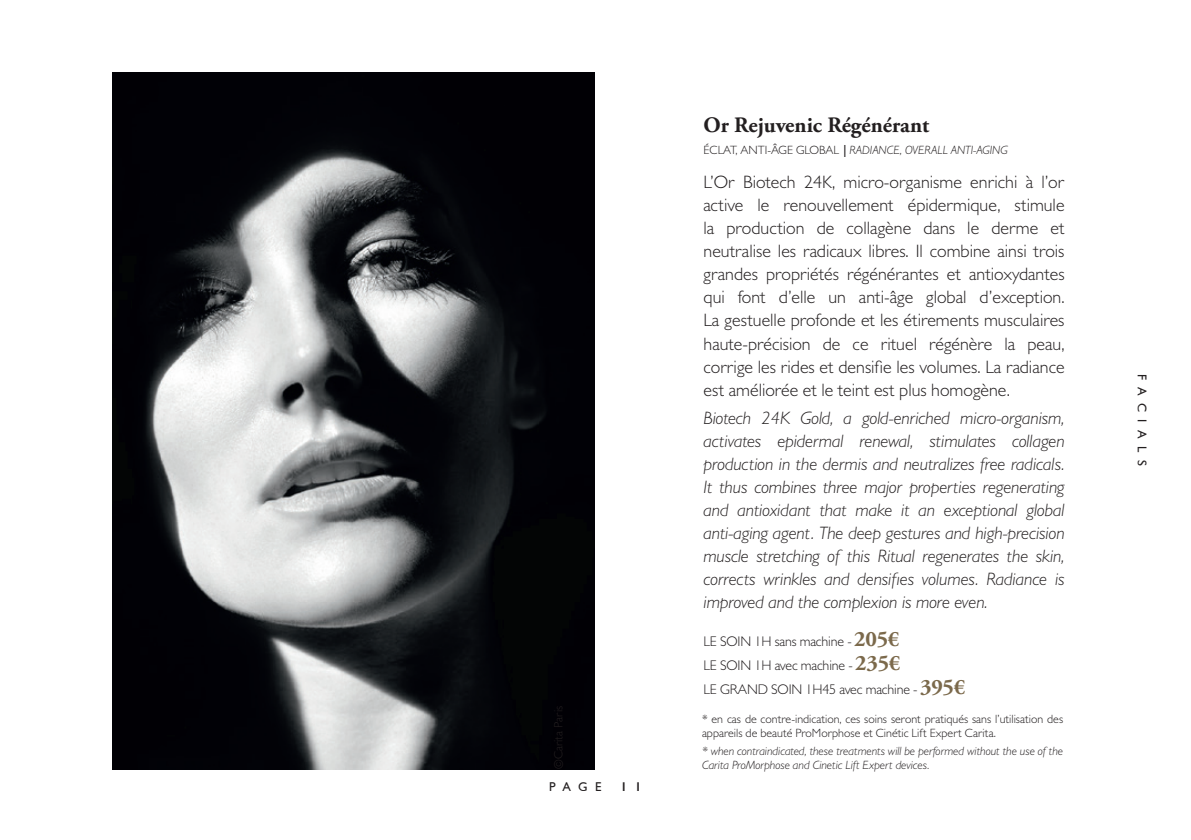
<style>
.page{position:relative;width:1191px;height:840px;background:#fff}
.page>*{position:absolute;margin:0;border:0;box-sizing:border-box;transform-origin:0 0}
.t1{font:700 22px "Adobe Garamond Pro";color:#231f20}
.t2{font:300 18px/23px "Gill Sans MT Pro";color:#231f20;text-align:justify}
.t3{font:italic 300 18px/23px "Gill Sans MT Pro";color:#231f20;text-align:justify}
.t4{font:300 14px "Gill Sans MT Pro";letter-spacing:-.01em;color:#231f20}
.t5{font:12.8px "Gill Sans";letter-spacing:.6em;color:#231f20}
.t6{font:600 12.8px "Gill Sans";color:#231f20}
.t7{font:italic 300 12px/14.4px "Gill Sans MT Pro";color:#231f20}
.t8{font:300 12px/14.4px "Gill Sans MT Pro";color:#231f20}
.s1{font-style:normal}
.s2{font-family:"Adobe Garamond Pro";font-weight:700;font-style:normal}
.s3{font-family:"Adobe Garamond Pro";font-weight:700;font-size:22px;color:#7b694b}
</style>
<div class="page">
<img style="left:113px;top:72px;width:481px;height:696px">
<p class="t5" style="left:549px;top:778px;width:54px">PAGE</p>
<p class="t6" style="left:620px;top:778px;width:23px">1 1</p>
<p class="t1" style="left:703px;top:112px;width:227px">Or Rejuvenic Régénérant</p>
<p class="t7" style="left:703px;top:142px;width:306px"><span class="s1">ÉCLAT, ANTI-ÂGE GLOBAL</span> <span class="s2">|</span> RADIANCE, OVERALL ANTI-AGING</p>
<p class="t2" style="left:703px;top:170px;width:362px">L’Or Biotech 24K, micro-organisme enrichi à l’or active le renouvellement épidermique, stimule la production de collagène dans le derme et neutralise les radicaux libres. Il combine ainsi trois grandes propriétés régénérantes et antioxydantes qui font d’elle un anti-âge global d’exception.<br>La gestuelle profonde et les étirements musculaires haute‑précision de ce rituel régénère la peau, corrige les rides et densifie les volumes. La radiance est améliorée et le teint est plus homogène.</p>
<p class="t3" style="left:703px;top:406px;width:362px">Biotech 24K Gold, a gold-enriched micro-organism, activates epidermal renewal, stimulates collagen production in the dermis and neutralizes free radicals.<br>It thus combines three major properties regenerating and antioxidant that make it an exceptional global anti-aging agent. The deep gestures and high-precision muscle stretching of this Ritual regenerates the skin, corrects wrinkles and densifies volumes. Radiance is improved and the complexion is more even.</p>
<p class="t4" style="left:703px;top:632px;width:197px">LE SOIN 1H sans machine - <span class="s3">205€</span></p>
<p class="t4" style="left:703px;top:656px;width:198px">LE SOIN 1H avec machine - <span class="s3">235€</span></p>
<p class="t4" style="left:703px;top:680px;width:263px">LE GRAND SOIN 1H45 avec machine - <span class="s3">395€</span></p>
<p class="t8" style="left:702px;top:711px;width:362px">* en cas de contre-indication, ces soins seront pratiqués sans l’utilisation des appareils de beauté ProMorphose et Cinétic Lift Expert Carita.</p>
<p class="t7" style="left:702px;top:742px;width:362px">* when contraindicated, these treatments will be performed without the use of the<br>Carita ProMorphose and Cinetic Lift Expert devices.</p>
<p class="t5" style="left:1149px;top:373px;width:94px;rotate:90deg">FACIALS</p>
</div>
